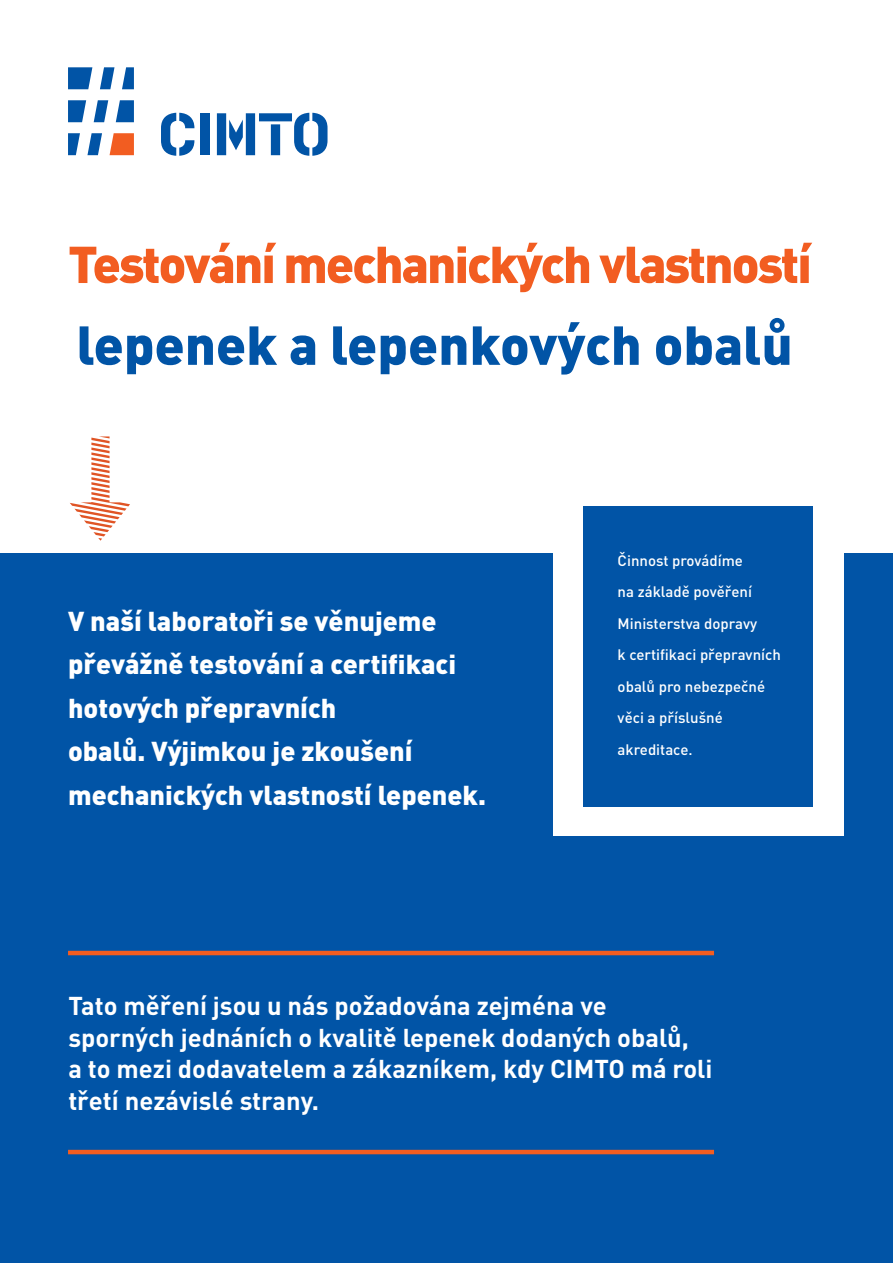
<style>
.page{position:relative;width:893px;height:1263px;background:#fff}
.page>*{position:absolute;margin:0;border:0;box-sizing:border-box;transform-origin:0 0}
.n1{font:900 54px "DIN Pro";color:#0154a6}
.t1{font:900 51px "DIN Pro";letter-spacing:-.04em;color:#f25d21}
.n1-2{font:900 27px/43.5px "DIN Pro";color:#fff}
.text_1{font:700 25.5px/31.5px "DIN Pro";color:#fff}
.t2{font:500 15px/31.5px "DIN Pro";color:#fff}
</style>
<div class="page">
<svg style="left:161px;top:113px;width:33px;height:43px"></svg>
<div style="left:200px;top:113px;width:10px;height:42px;background:#0154a6"></div>
<svg style="left:217px;top:113px;width:111px;height:43px"></svg>
<svg style="left:100px;top:67px;width:14px;height:22px"></svg>
<svg style="left:122px;top:67px;width:12px;height:22px"></svg>
<svg style="left:68px;top:67px;width:24px;height:22px"></svg>
<svg style="left:94px;top:100px;width:14px;height:22px"></svg>
<svg style="left:68px;top:100px;width:18px;height:22px"></svg>
<svg style="left:116px;top:100px;width:18px;height:22px"></svg>
<svg style="left:110px;top:133px;width:24px;height:22px"></svg>
<svg style="left:87px;top:133px;width:15px;height:22px"></svg>
<svg style="left:68px;top:133px;width:12px;height:22px"></svg>
<div style="left:0;top:553px;width:893px;height:710px;background:#0154a6"></div>
<div style="left:554px;top:476px;width:290px;height:359px;background:#fff"></div>
<div style="left:584px;top:506px;width:229px;height:301px;background:#0154a6"></div>
<hr style="left:68px;top:951px;width:646px;height:4px;background:#f25d21">
<hr style="left:68px;top:1150px;width:646px;height:4px;background:#f25d21">
<svg style="left:70px;top:436px;width:60px;height:105px"></svg>
<p class="t1" style="left:68px;top:230px;width:745px">Testování mechanických vlastností</p>
<p class="n1" style="left:77px;top:309px;width:718px">lepenek a lepenkových obalů</p>
<p class="n1-2" style="left:68px;top:601px;width:419px">V naší laboratoři se věnujeme převážně testování a certifikaci hotových přepravních<br>obalů. Výjimkou je zkoušení mechanických vlastností lepenek.</p>
<p class="t2" style="left:618px;top:544px;width:127px">Činnost provádíme</p>
<p class="t2" style="left:618px;top:576px;width:165px">na základě pověření<br>Ministerstva dopravy<br>k certifikaci přepravních obalů pro nebezpečné věci a příslušné akreditace.</p>
<p class="text_1" style="left:68px;top:989px;width:646px">Tato měření jsou u nás požadována zejména ve sporných jednáních o kvalitě lepenek dodaných obalů,<br>a to mezi dodavatelem a zákazníkem, kdy CIMTO má roli třetí nezávislé strany.</p>
</div>
